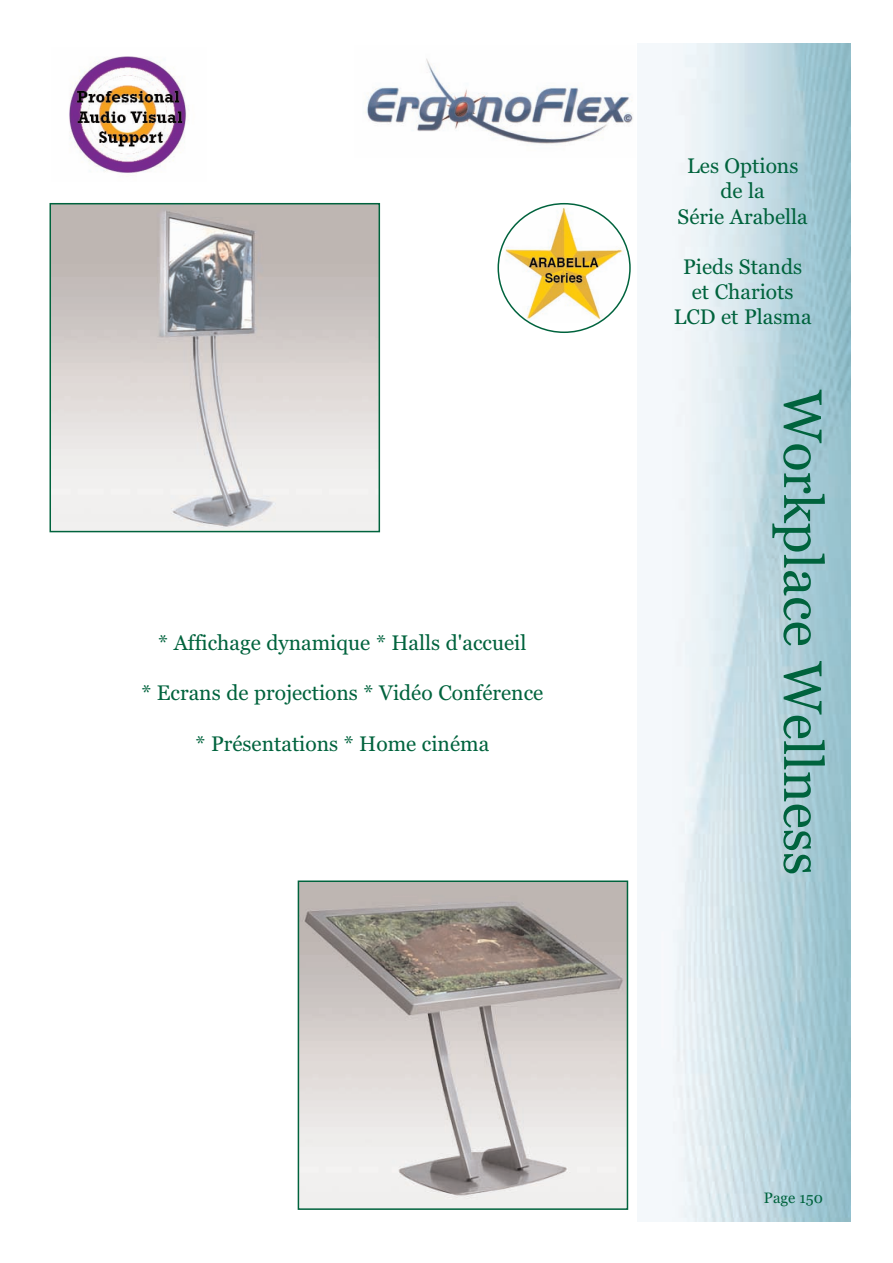
<style>
.page{position:relative;width:893px;height:1263px;background:#fff}
.page>*{position:absolute;margin:0;border:0;box-sizing:border-box;transform-origin:0 0}
.t1{font:54px "Georgia";color:#00633d}
.t2{font:21px/25.2px "Georgia";color:#00633d;text-align:center}
.t3{font:15px "Georgia";color:#00633d}
</style>
<div class="page">
<img style="left:365px;top:58px;width:268px;height:86px">
<img style="left:69px;top:56px;width:118px;height:117px">
<img style="left:301px;top:883px;width:324px;height:324px">
<div style="left:298px;top:880px;width:330px;height:330px;border:2px solid #00633d"></div>
<img style="left:53px;top:206px;width:324px;height:323px">
<div style="left:50px;top:203px;width:330px;height:329px;border:2px solid #00633d"></div>
<svg style="left:497px;top:203px;width:134px;height:130px"></svg>
<p class="t2" style="left:158px;top:630px;width:370px">* Affichage dynamique * Halls d'accueil</p>
<p class="t2" style="left:141px;top:681px;width:403px">* Ecrans de projections * Vidéo Conférence</p>
<p class="t2" style="left:196px;top:731px;width:295px">* Présentations * Home cinéma</p>
<p class="t2" style="left:677px;top:153px;width:132px">Les Options de la<br>Série Arabella</p>
<p class="t2" style="left:674px;top:254px;width:139px">Pieds Stands et Chariots<br>LCD et Plasma</p>
<h1 class="t1" style="left:834px;top:390px;width:487px;rotate:90deg">Workplace Wellness</h1>
<p class="t3" style="left:764px;top:1189px;width:61px">Page 150</p>
</div>
